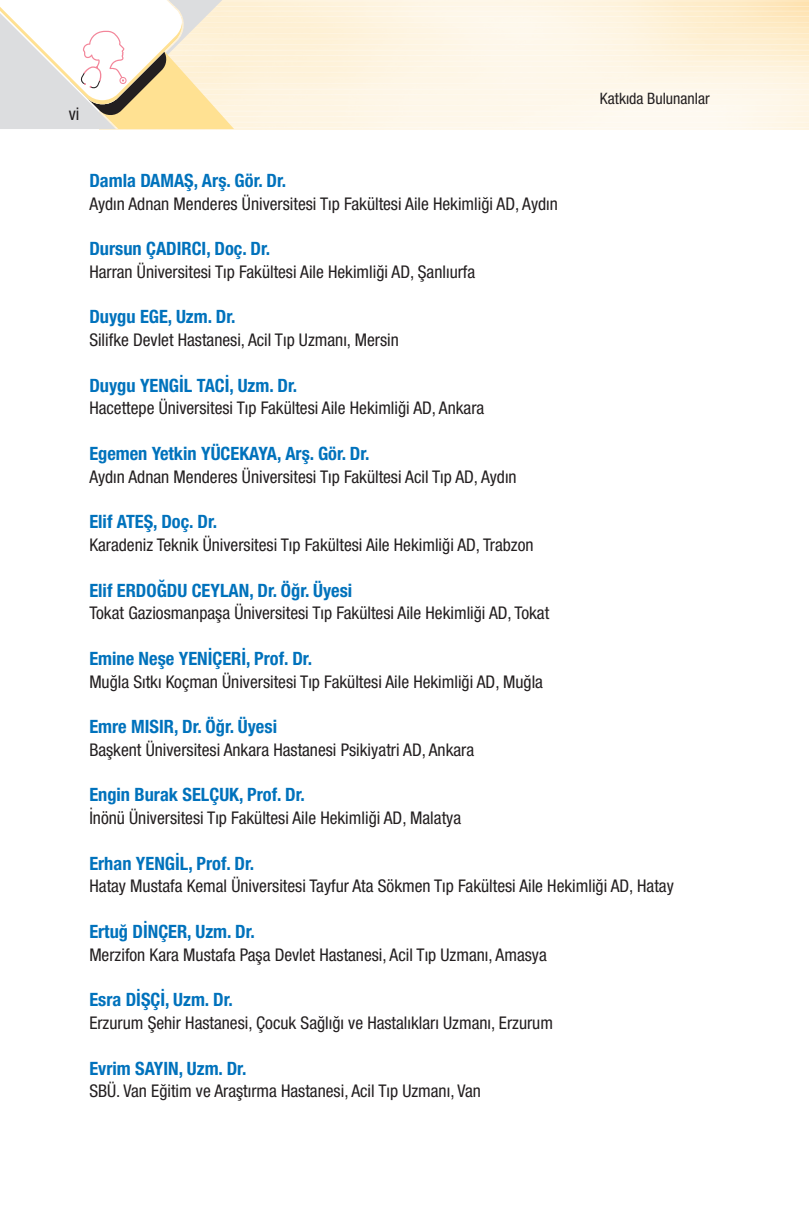
<style>
.page{position:relative;width:809px;height:1221px;background:#fff}
.page>*{position:absolute;margin:0;border:0;box-sizing:border-box;transform-origin:0 0}
.t1{font:700 18.38px "Helvetica 77 Cn";color:#0072bc}
.t2{font:17.5px "Helvetica 57 Cn";color:#231f20}
.t3{font:15.75px "Helvetica 57 Cn";color:#231f20}
</style>
<div class="page">
<svg style="left:0;top:0;width:234px;height:129px"></svg>
<p class="t2" style="left:69px;top:103px;width:12px">vi</p>
<p class="t3" style="left:600px;top:89px;width:111px">Katkıda Bulunanlar</p>
<p class="t1" style="left:89px;top:169px;width:198px">Damla DAMAŞ, Arş. Gör. Dr.</p>
<p class="t2" style="left:89px;top:193px;width:470px">Aydın Adnan Menderes Üniversitesi Tıp Fakültesi Aile Hekimliği AD, Aydın</p>
<p class="t1" style="left:89px;top:237px;width:182px">Dursun ÇADIRCI, Doç. Dr.</p>
<p class="t2" style="left:89px;top:261px;width:387px">Harran Üniversitesi Tıp Fakültesi Aile Hekimliği AD, Şanlıurfa</p>
<p class="t1" style="left:89px;top:306px;width:148px">Duygu EGE, Uzm. Dr.</p>
<p class="t2" style="left:89px;top:330px;width:311px">Silifke Devlet Hastanesi, Acil Tıp Uzmanı, Mersin</p>
<p class="t1" style="left:89px;top:374px;width:209px">Duygu YENGİL TACİ, Uzm. Dr.</p>
<p class="t2" style="left:89px;top:398px;width:396px">Hacettepe Üniversitesi Tıp Fakültesi Aile Hekimliği AD, Ankara</p>
<p class="t1" style="left:89px;top:442px;width:282px">Egemen Yetkin YÜCEKAYA, Arş. Gör. Dr.</p>
<p class="t2" style="left:89px;top:466px;width:429px">Aydın Adnan Menderes Üniversitesi Tıp Fakültesi Acil Tıp AD, Aydın</p>
<p class="t1" style="left:89px;top:510px;width:129px">Elif ATEŞ, Doç. Dr.</p>
<p class="t2" style="left:89px;top:534px;width:446px">Karadeniz Teknik Üniversitesi Tıp Fakültesi Aile Hekimliği AD, Trabzon</p>
<p class="t1" style="left:89px;top:579px;width:264px">Elif ERDOĞDU CEYLAN, Dr. Öğr. Üyesi</p>
<p class="t2" style="left:89px;top:603px;width:461px">Tokat Gaziosmanpaşa Üniversitesi Tıp Fakültesi Aile Hekimliği AD, Tokat</p>
<p class="t1" style="left:89px;top:647px;width:224px">Emine Neşe YENİÇERİ, Prof. Dr.</p>
<p class="t2" style="left:89px;top:671px;width:455px">Muğla Sıtkı Koçman Üniversitesi Tıp Fakültesi Aile Hekimliği AD, Muğla</p>
<p class="t1" style="left:89px;top:715px;width:189px">Emre MISIR, Dr. Öğr. Üyesi</p>
<p class="t2" style="left:89px;top:739px;width:386px">Başkent Üniversitesi Ankara Hastanesi Psikiyatri AD, Ankara</p>
<p class="t1" style="left:89px;top:783px;width:217px">Engin Burak SELÇUK, Prof. Dr.</p>
<p class="t2" style="left:89px;top:807px;width:373px">İnönü Üniversitesi Tıp Fakültesi Aile Hekimliği AD, Malatya</p>
<p class="t1" style="left:89px;top:852px;width:166px">Erhan YENGİL, Prof. Dr.</p>
<p class="t2" style="left:89px;top:876px;width:586px">Hatay Mustafa Kemal Üniversitesi Tayfur Ata Sökmen Tıp Fakültesi Aile Hekimliği AD, Hatay</p>
<p class="t1" style="left:89px;top:920px;width:167px">Ertuğ DİNÇER, Uzm. Dr.</p>
<p class="t2" style="left:89px;top:944px;width:459px">Merzifon Kara Mustafa Paşa Devlet Hastanesi, Acil Tıp Uzmanı, Amasya</p>
<p class="t1" style="left:89px;top:988px;width:145px">Esra DİŞÇİ, Uzm. Dr.</p>
<p class="t2" style="left:89px;top:1012px;width:465px">Erzurum Şehir Hastanesi, Çocuk Sağlığı ve Hastalıkları Uzmanı, Erzurum</p>
<p class="t1" style="left:89px;top:1056px;width:159px">Evrim SAYIN, Uzm. Dr.</p>
<p class="t2" style="left:89px;top:1080px;width:393px">SBÜ. Van Eğitim ve Araştırma Hastanesi, Acil Tıp Uzmanı, Van</p>
</div>
